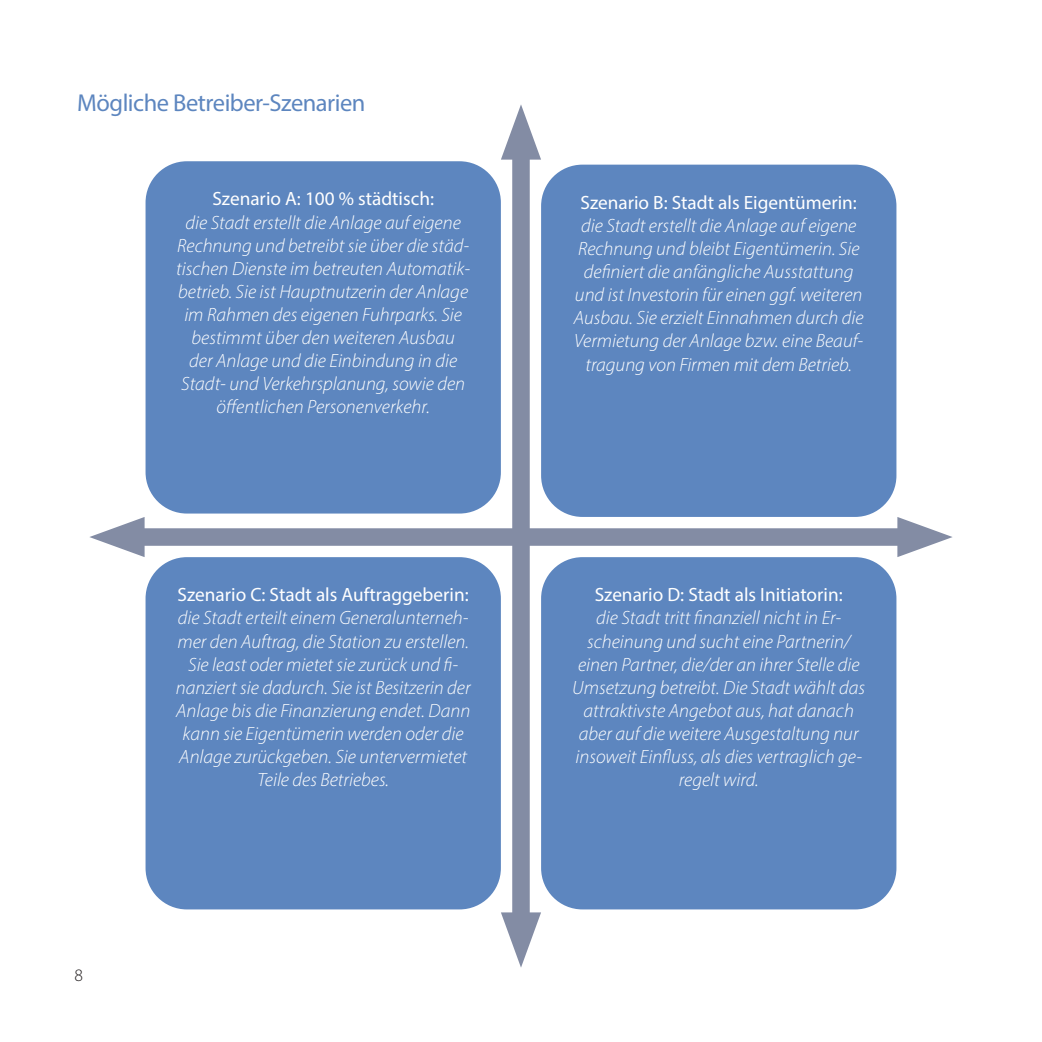
<style>
.page{position:relative;width:1042px;height:1042px;background:#fff}
.page>*{position:absolute;margin:0;border:0;box-sizing:border-box;transform-origin:0 0}
.Überschrift_14_Pt{font:24.5px "Myriad Pro";letter-spacing:-.02em;color:#5d86bf}
.Fließtext_Abbildung{font:italic 300 19.25px/23.1px "Myriad Pro";color:#fff;text-align:center}
.Überschrift_Abbildun{font:19.25px "Myriad Pro";color:#fff}
.t1{font:300 17.5px "Myriad Pro";color:#231f20}
</style>
<div class="page">
<div style="left:512px;top:137px;width:18px;height:798px;background:#838ca4"></div>
<svg style="left:501px;top:105px;width:40px;height:55px"></svg>
<svg style="left:501px;top:912px;width:40px;height:55px"></svg>
<div style="left:122px;top:528px;width:798px;height:18px;background:#838ca4"></div>
<svg style="left:89px;top:517px;width:56px;height:40px"></svg>
<svg style="left:897px;top:517px;width:55px;height:40px"></svg>
<div style="left:146px;top:161px;width:355px;height:352px;background:#5d86bf;border-radius:41px"></div>
<div style="left:541px;top:165px;width:355px;height:352px;background:#5d86bf;border-radius:41px"></div>
<div style="left:541px;top:557px;width:355px;height:352px;background:#5d86bf;border-radius:41px"></div>
<div style="left:146px;top:557px;width:355px;height:352px;background:#5d86bf;border-radius:41px"></div>
<h1 class="Überschrift_14_Pt" style="left:77px;top:88px;width:290px">Mögliche Betreiber-Szenarien</h1>
<h4 class="Überschrift_Abbildun" style="left:212px;top:187px;width:223px">Szenario A: 100 % städtisch:</h4>
<p class="Fließtext_Abbildung" style="left:176px;top:210px;width:295px">die Stadt erstellt die Anlage auf eigene Rechnung und betreibt sie über die städ&shy;tischen Dienste im betreuten Automatik&shy;betrieb. Sie ist Hauptnutzerin der Anlage im Rahmen des eigenen Fuhrparks. Sie bestimmt über den weiteren Ausbau<br>der Anlage und die Einbindung in die Stadt- und Verkehrsplanung, sowie den öffentlichen Personenverkehr.</p>
<p class="t1" style="left:74px;top:964px;width:10px">8</p>
<h4 class="Überschrift_Abbildun" style="left:178px;top:583px;width:293px">Szenario C: Stadt als Auftraggeberin:</h4>
<p class="Fließtext_Abbildung" style="left:176px;top:606px;width:296px">die Stadt erteilt einem Generalunterneh&shy;mer den Auftrag, die Station zu erstellen.<br>Sie least oder mietet sie zurück und fi&shy;nanziert sie dadurch. Sie ist Besitzerin der Anlage bis die Finanzierung endet. Dann kann sie Eigentümerin werden oder die Anlage zurückgeben. Sie untervermietet Teile des Betriebes.</p>
<h4 class="Überschrift_Abbildun" style="left:580px;top:190px;width:278px">Szenario B: Stadt als Eigentümerin:</h4>
<p class="Fließtext_Abbildung" style="left:574px;top:214px;width:291px">die Stadt erstellt die Anlage auf eigene Rechnung und bleibt Eigentümerin. Sie definiert die anfängliche Ausstattung und ist Investorin für einen ggf. weiteren Ausbau. Sie erzielt Einnahmen durch die Vermietung der Anlage bzw. eine Beauf&shy;tragung von Firmen mit dem Betrieb.</p>
<h4 class="Überschrift_Abbildun" style="left:595px;top:583px;width:249px">Szenario D: Stadt als Initiatorin:</h4>
<p class="Fließtext_Abbildung" style="left:572px;top:606px;width:294px">die Stadt tritt finanziell nicht in Er&shy;scheinung und sucht eine Partnerin/ einen Partner, die/der an ihrer Stelle die Umsetzung betreibt. Die Stadt wählt das attraktivste Angebot aus, hat danach aber auf die weitere Ausgestaltung nur insoweit Einfluss, als dies vertraglich ge&shy;regelt wird.</p>
</div>
